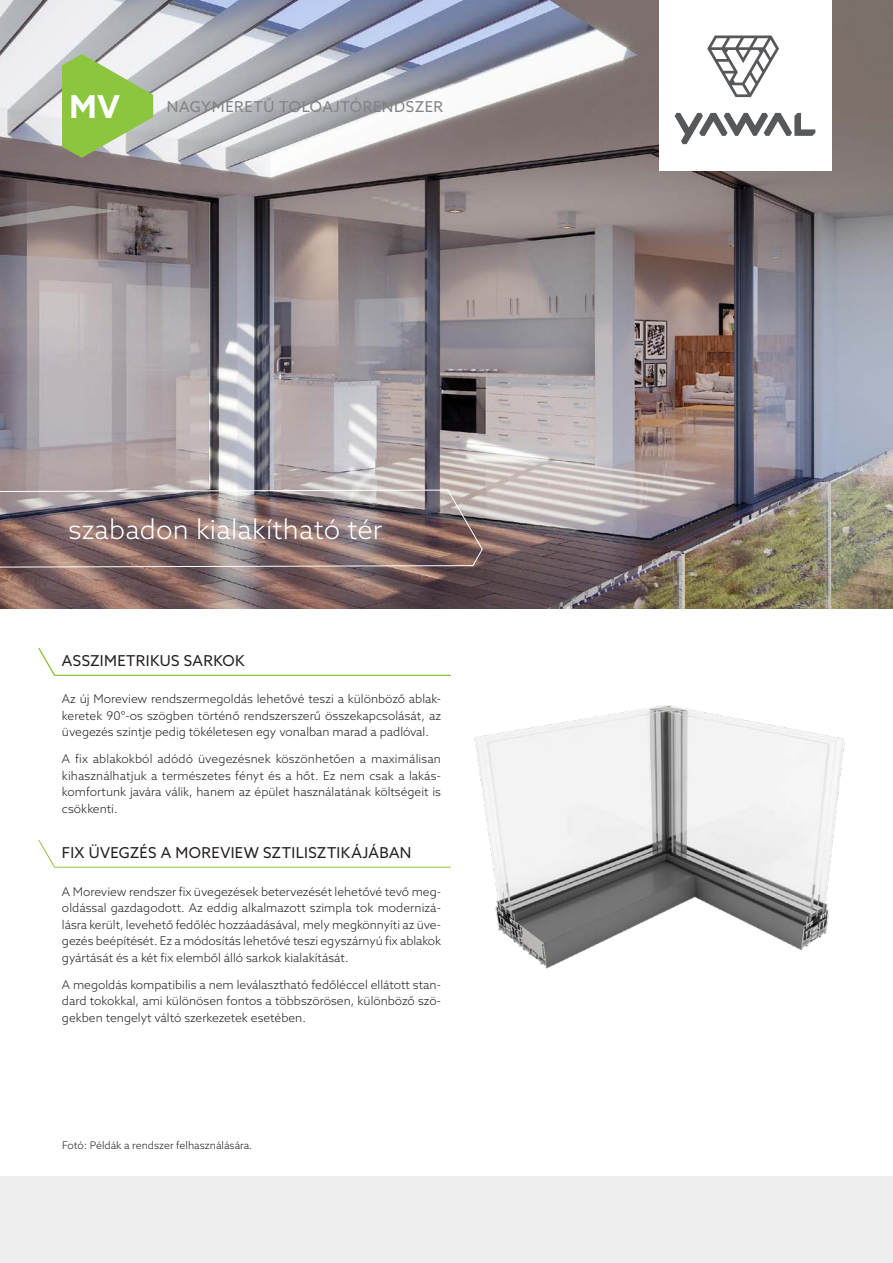
<style>
.page{position:relative;width:893px;height:1263px;background:#fff}
.page>*{position:absolute;margin:0;border:0;box-sizing:border-box;transform-origin:0 0}
.t1{font:700 31.5px "Azo Sans";color:#fff}
.napis_w_ramce_na_obrazku{font:300 27px "Azo Sans";letter-spacing:.01em;color:#fff}
.zalety_systemu{font:15px "Azo Sans";letter-spacing:.025em;color:#231f20}
.napis_obok_diamentu{font:15px "Azo Sans";letter-spacing:.04em;color:#808285}
.bazowy_bez_wypunktowania{font:300 12px/16.5px "Azo Sans";color:#231f20;text-align:justify}
.opis_zdjecia{font:300 10.5px "Azo Sans";color:#231f20}
</style>
<div class="page">
<img style="left:474px;top:705px;width:371px;height:264px">
<img style="left:0;top:0;width:893px;height:608px">
<div style="left:0;top:1176px;width:893px;height:87px;background:#eeeeef"></div>
<svg style="left:62px;top:54px;width:91px;height:104px;background:#9ec56c"></svg>
<svg style="left:38px;top:648px;width:413px;height:28px"></svg>
<svg style="left:38px;top:840px;width:413px;height:28px"></svg>
<svg style="left:0;top:489px;width:483px;height:79px;background:#8d7978"></svg>
<div style="left:659px;top:0;width:172px;height:171px;background:#fff"></div>
<svg style="left:707px;top:36px;width:72px;height:61px"></svg>
<svg style="left:675px;top:113px;width:140px;height:31px"></svg>
<h1 class="t1" style="left:69px;top:86px;width:52px">MV</h1>
<p class="napis_obok_diamentu" style="left:167px;top:97px;width:278px">NAGYMÉRETŰ TOLÓAJTÓRENDSZER</p>
<p class="napis_w_ramce_na_obrazku" style="left:68px;top:512px;width:316px">szabadon kialakítható tér</p>
<p class="zalety_systemu" style="left:62px;top:651px;width:184px">ASSZIMETRIKUS SARKOK</p>
<p class="bazowy_bez_wypunktowania" style="left:62px;top:691px;width:381px">Az új Moreview rendszermegoldás lehetővé teszi a különböző ablak&shy;keretek 90°-os szögben történő rendszerszerű összekapcsolását, az üvegezés szintje pedig tökéletesen egy vonalban marad a padlóval.</p>
<p class="bazowy_bez_wypunktowania" style="left:62px;top:751px;width:381px">A fix ablakokból adódó üvegezésnek köszönhetően a maximálisan kihasználhatjuk a természetes fényt és a hőt. Ez nem csak a lakás&shy;komfortunk javára válik, hanem az épület használatának költségeit is csökkenti.</p>
<p class="zalety_systemu" style="left:62px;top:843px;width:351px">FIX ÜVEGZÉS A MOREVIEW SZTILISZTIKÁJÁBAN</p>
<p class="bazowy_bez_wypunktowania" style="left:62px;top:883px;width:381px">A Moreview rendszer fix üvegezések betervezését lehetővé tevő meg&shy;oldással gazdagodott. Az eddig alkalmazott szimpla tok modernizá&shy;lásra került, levehető fedőléc hozzáadásával, mely megkönnyíti az üve&shy;gezés beépítését. Ez a módosítás lehetővé teszi egyszárnyú fix ablakok gyártását és a két fix elemből álló sarkok kialakítását.</p>
<p class="bazowy_bez_wypunktowania" style="left:62px;top:976px;width:381px">A megoldás kompatibilis a nem leválasztható fedőléccel ellátott stan&shy;dard tokokkal, ami különösen fontos a többszörösen, különböző szö&shy;gekben tengelyt váltó szerkezetek esetében.</p>
<p class="opis_zdjecia" style="left:62px;top:1138px;width:192px">Fotó: Példák a rendszer felhasználására.</p>
</div>
